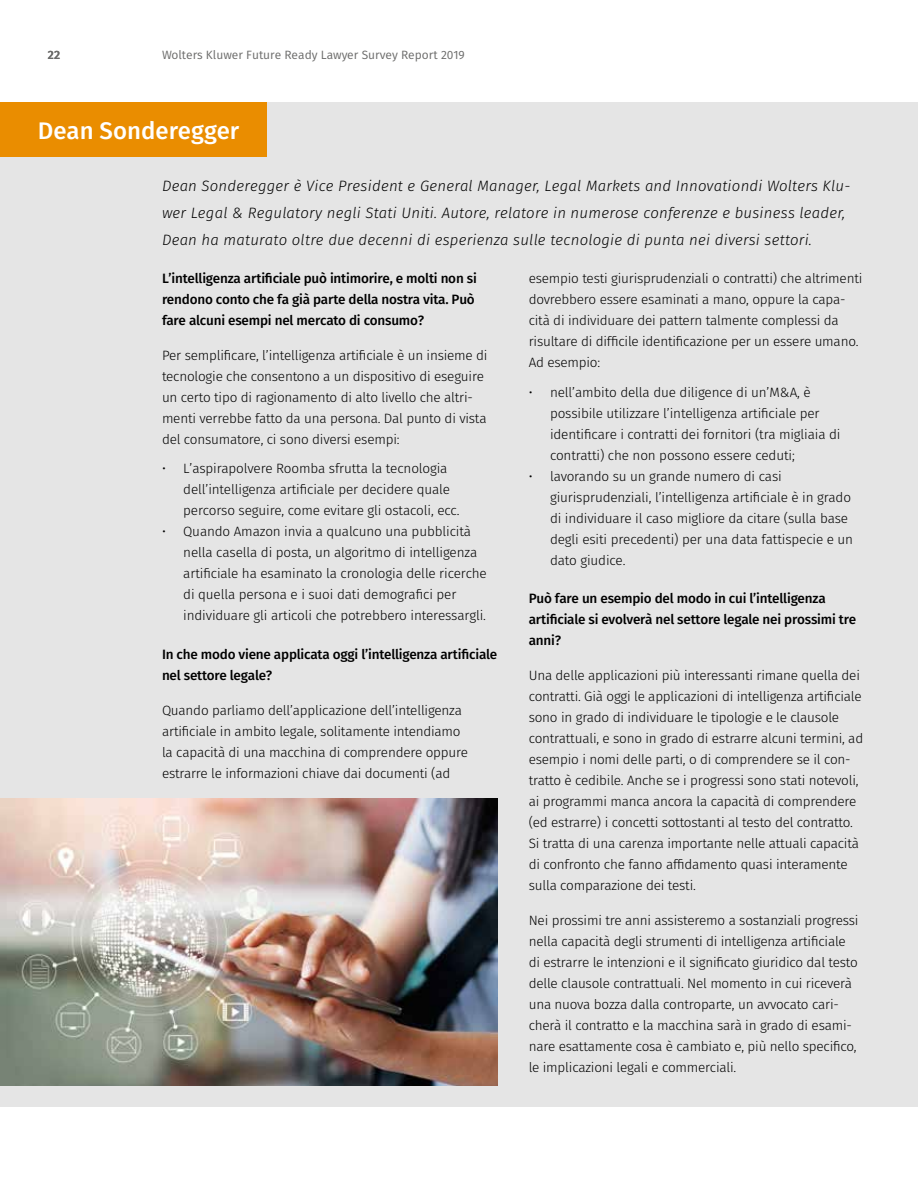
<style>
.page{position:relative;width:918px;height:1188px;background:#fff}
.page>*{position:absolute;margin:0;border:0;box-sizing:border-box;transform-origin:0 0}
.t1{font:500 24px "Fira Sans";color:#fff}
.t2{font:italic 300 15px/27px "Fira Sans";letter-spacing:.015em;color:#000}
.t3{font:300 13.5px/21px "Fira Sans";letter-spacing:-.015em;color:#000}
.t4{font:500 13.5px/21px "Fira Sans";letter-spacing:-.015em;color:#000}
.t5{font:12px "Fira Sans";color:#6b6b6a}
.t6{font:500 12px "Fira Sans";color:#6b6b6a}
</style>
<div class="page">
<div style="left:0;top:102px;width:918px;height:1005px;background:#e5e5e5"></div>
<div style="left:0;top:102px;width:266px;height:55px;background:#ea8d00"></div>
<img style="left:0;top:798px;width:497px;height:288px">
<p class="t6" style="left:48px;top:45px;width:14px">22</p>
<p class="t5" style="left:162px;top:46px;width:304px">Wolters Kluwer Future Ready Lawyer Survey Report 2019</p>
<h1 class="t1" style="left:38px;top:112px;width:203px">Dean Sonderegger</h1>
<p class="t2" style="left:162px;top:173px;width:690px">Dean Sonderegger è Vice President e General Manager, Legal Markets and Innovationdi Wolters Klu&shy;wer Legal &amp; Regulatory negli Stati Uniti. Autore, relatore in numerose conferenze e business leader,<br>Dean ha maturato oltre due decenni di esperienza sulle tecnologie di punta nei diversi settori.</p>
<p class="t4" style="left:162px;top:267px;width:316px">L’intelligenza artificiale può intimorire, e molti non si rendono conto che fa già parte della nostra vita. Può fare alcuni esempi nel mercato di consumo?</p>
<p class="t3" style="left:162px;top:344px;width:327px">Per semplificare, l’intelligenza artificiale è un insieme di tecnologie che consentono a un dispositivo di eseguire un certo tipo di ragionamento di alto livello che altri&shy;menti verrebbe fatto da una persona. Dal punto di vista del consumatore, ci sono diversi esempi:</p>
<p class="t3" style="left:183px;top:458px;width:278px;text-indent:-21px">• L’aspirapolvere Roomba sfrutta la tecnologia dell’intelligenza artificiale per decidere quale percorso seguire, come evitare gli ostacoli, ecc.</p>
<p class="t3" style="left:183px;top:521px;width:305px;text-indent:-21px">• Quando Amazon invia a qualcuno una pubblicità nella casella di posta, un algoritmo di intelligenza artificiale ha esaminato la cronologia delle ricerche di quella persona e i suoi dati demografici per individuare gli articoli che potrebbero interessargli.</p>
<p class="t4" style="left:162px;top:643px;width:337px">In che modo viene applicata oggi l’intelligenza artificiale nel settore legale?</p>
<p class="t3" style="left:162px;top:699px;width:308px">Quando parliamo dell’applicazione dell’intelligenza artificiale in ambito legale, solitamente intendiamo la capacità di una macchina di comprendere oppure estrarre le informazioni chiave dai documenti (ad</p>
<p class="t3" style="left:529px;top:268px;width:335px">esempio testi giurisprudenziali o contratti) che altrimenti dovrebbero essere esaminati a mano, oppure la capa&shy;cità di individuare dei pattern talmente complessi da risultare di difficile identificazione per un essere umano.<br>Ad esempio:</p>
<p class="t3" style="left:550px;top:381px;width:292px;text-indent:-21px">• nell’ambito della due diligence di un’M&amp;A, è possibile utilizzare l’intelligenza artificiale per identificare i contratti dei fornitori (tra migliaia di contratti) che non possono essere ceduti;</p>
<p class="t3" style="left:550px;top:465px;width:305px;text-indent:-21px">• lavorando su un grande numero di casi giurisprudenziali, l’intelligenza artificiale è in grado di individuare il caso migliore da citare (sulla base degli esiti precedenti) per una data fattispecie e un dato giudice.</p>
<p class="t4" style="left:529px;top:588px;width:329px">Può fare un esempio del modo in cui l’intelligenza artificiale si evolverà nel settore legale nei prossimi tre anni?</p>
<p class="t3" style="left:529px;top:665px;width:336px">Una delle applicazioni più interessanti rimane quella dei contratti. Già oggi le applicazioni di intelligenza artificiale sono in grado di individuare le tipologie e le clausole contrattuali, e sono in grado di estrarre alcuni termini, ad esempio i nomi delle parti, o di comprendere se il con&shy;tratto è cedibile. Anche se i progressi sono stati notevoli, ai programmi manca ancora la capacità di comprendere (ed estrarre) i concetti sottostanti al testo del contratto.<br>Si tratta di una carenza importante nelle attuali capacità di confronto che fanno affidamento quasi interamente sulla comparazione dei testi.</p>
<p class="t3" style="left:529px;top:909px;width:331px">Nei prossimi tre anni assisteremo a sostanziali progressi nella capacità degli strumenti di intelligenza artificiale di estrarre le intenzioni e il significato giuridico dal testo delle clausole contrattuali. Nel momento in cui riceverà una nuova bozza dalla controparte, un avvocato cari&shy;cherà il contratto e la macchina sarà in grado di esami&shy;nare esattamente cosa è cambiato e, più nello specifico, le implicazioni legali e commerciali.</p>
</div>
